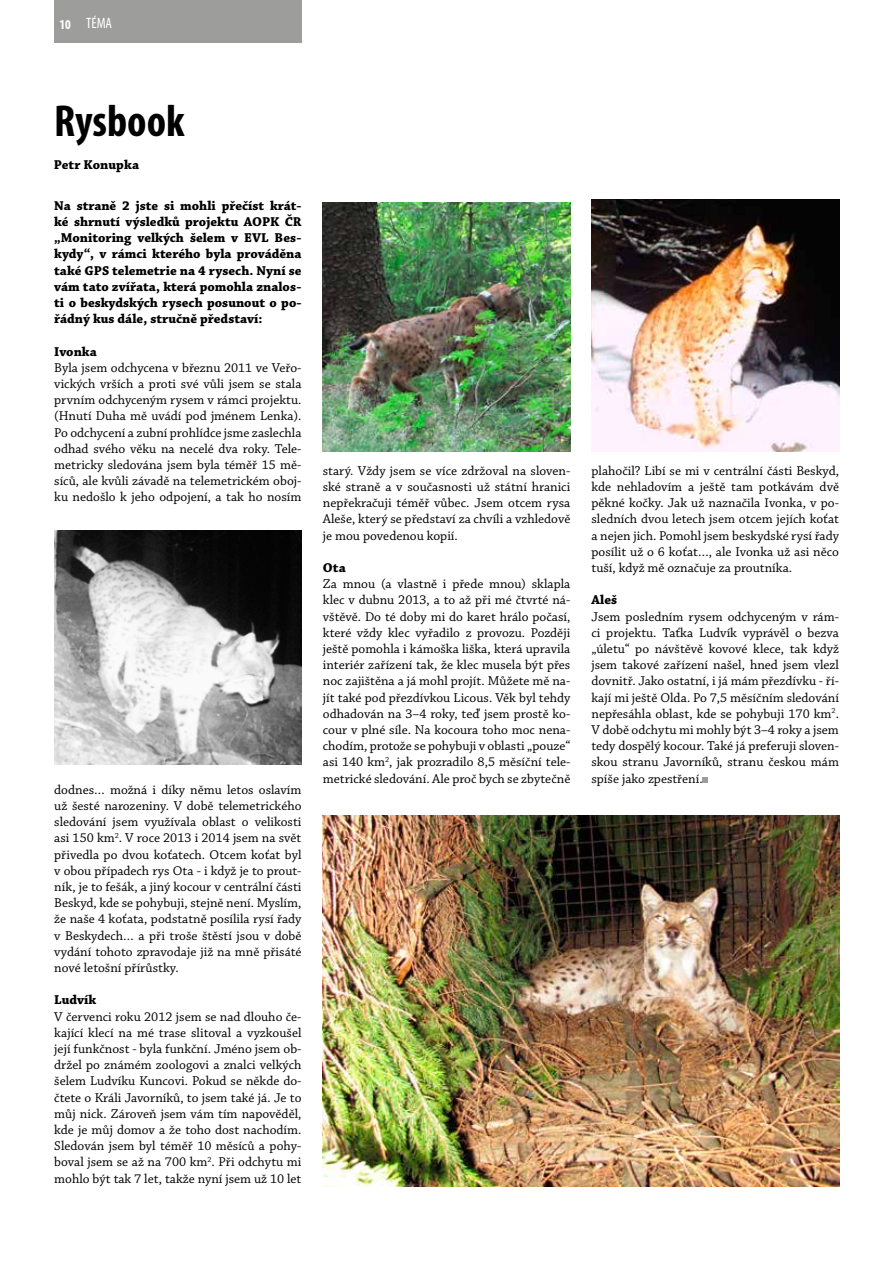
<style>
.page{position:relative;width:893px;height:1263px;background:#fff}
.page>*{position:absolute;margin:0;border:0;box-sizing:border-box;transform-origin:0 0}
.t1{font:700 condensed 45px "Myriad Pro";color:#000}
.t2{font:condensed 15px "Myriad Pro";color:#fff}
.t3{font:13.5px/16.2px "Chaparral Pro";color:#000;text-align:justify}
.t4{font:700 13.5px/16.2px "Chaparral Pro";color:#000;text-align:justify}
.t5{font:700 condensed 13.5px "Myriad Pro";color:#fff}
</style>
<div class="page">
<div style="left:54px;top:0;width:247px;height:42px;background:#9d9d9c"></div>
<svg style="left:703px;top:777px;width:5px;height:5px"></svg>
<img style="left:54px;top:530px;width:247px;height:235px">
<img style="left:323px;top:202px;width:247px;height:250px">
<img style="left:592px;top:200px;width:247px;height:252px">
<img style="left:323px;top:815px;width:516px;height:371px">
<p class="t5" style="left:60px;top:16px;width:13px">10</p>
<p class="t2" style="left:86px;top:14px;width:28px">TÉMA</p>
<h1 class="t1" style="left:54px;top:93px;width:132px">Rysbook</h1>
<p class="t4" style="left:54px;top:157px;width:87px">Petr Konupka</p>
<p class="t4" style="left:54px;top:198px;width:249px">Na straně 2 jste si mohli přečíst krát&shy;ké shrnutí výsledků projektu AOPK ČR „Monitoring velkých šelem v EVL Bes&shy;kydy“, v rámci kterého byla prováděna také GPS telemetrie na 4 rysech. Nyní se vám tato zvířata, která pomohla znalos&shy;ti o beskydských rysech posunout o po&shy;řádný kus dále, stručně představí:</p>
<p class="t4" style="left:54px;top:344px;width:44px">Ivonka</p>
<p class="t3" style="left:54px;top:360px;width:249px">Byla jsem odchycena v březnu 2011 ve Veřo&shy;vických vrších a proti své vůli jsem se stala prvním odchyceným rysem v rámci projektu. (Hnutí Duha mě uvádí pod jménem Lenka).<br>Po odchycení a zubní prohlídce jsme zaslechla odhad svého věku na necelé dva roky. Tele&shy;metricky sledována jsem byla téměř 15 mě&shy;síců, ale kvůli závadě na telemetrickém oboj&shy;ku nedošlo k jeho odpojení, a tak ho nosím</p>
<p class="t3" style="left:54px;top:782px;width:249px">dodnes… možná i díky němu letos oslavím už šesté narozeniny. V době telemetrického sledování jsem využívala oblast o velikosti asi 150 km<sup>2</sup>. V roce 2013 i 2014 jsem na svět přivedla po dvou koťatech. Otcem koťat byl v obou případech rys Ota - i když je to prout&shy;ník, je to fešák, a jiný kocour v centrální části Beskyd, kde se pohybuji, stejně není. Myslím, že naše 4 koťata, podstatně posílila rysí řady v Beskydech… a při troše štěstí jsou v době vydání tohoto zpravodaje již na mně přisáté nové letošní přírůstky.</p>
<p class="t4" style="left:54px;top:992px;width:44px">Ludvík</p>
<p class="t3" style="left:54px;top:1009px;width:249px">V červenci roku 2012 jsem se nad dlouho če&shy;kající klecí na mé trase slitoval a vyzkoušel její funkčnost - byla funkční. Jméno jsem ob&shy;držel po známém zoologovi a znalci velkých šelem Ludvíku Kuncovi. Pokud se někde do&shy;čtete o Králi Javorníků, to jsem také já. Je to můj nick. Zároveň jsem vám tím napověděl, kde je můj domov a že toho dost nachodím.<br>Sledován jsem byl téměř 10 měsíců a pohy&shy;boval jsem se až na 700 km<sup>2</sup>. Při odchytu mi mohlo být tak 7 let, takže nyní jsem už 10 let</p>
<p class="t3" style="left:323px;top:463px;width:249px">starý. Vždy jsem se více zdržoval na sloven&shy;ské straně a v současnosti už státní hranici nepřekračuji téměř vůbec. Jsem otcem rysa Aleše, který se představí za chvíli a vzhledově je mou povedenou kopií.</p>
<p class="t4" style="left:323px;top:560px;width:24px">Ota</p>
<p class="t3" style="left:323px;top:576px;width:249px">Za mnou (a vlastně i přede mnou) sklapla klec v dubnu 2013, a to až při mé čtvrté ná&shy;vštěvě. Do té doby mi do karet hrálo počasí, které vždy klec vyřadilo z provozu. Později ještě pomohla i kámoška liška, která upravila interiér zařízení tak, že klec musela být přes noc zajištěna a já mohl projít. Můžete mě na&shy;jít také pod přezdívkou Licous. Věk byl tehdy odhadován na 3–4 roky, teď jsem prostě ko&shy;cour v plné síle. Na kocoura toho moc nena&shy;chodím, protože se pohybuji v oblasti „pouze“ asi 140 km<sup>2</sup>, jak prozradilo 8,5 měsíční tele&shy;metrické sledování. Ale proč bych se zbytečně</p>
<p class="t3" style="left:591px;top:463px;width:249px">plahočil? Libí se mi v centrální části Beskyd, kde nehladovím a ještě tam potkávám dvě pěkné kočky. Jak už naznačila Ivonka, v po&shy;sledních dvou letech jsem otcem jejích koťat a nejen jich. Pomohl jsem beskydské rysí řady posílit už o 6 koťat…, ale Ivonka už asi něco tuší, když mě označuje za proutníka.</p>
<p class="t4" style="left:591px;top:592px;width:27px">Aleš</p>
<p class="t3" style="left:591px;top:609px;width:249px">Jsem posledním rysem odchyceným v rám&shy;ci projektu. Taťka Ludvík vyprávěl o bezva „úletu“ po návštěvě kovové klece, tak když jsem takové zařízení našel, hned jsem vlezl dovnitř. Jako ostatní, i já mám přezdívku - ří&shy;kají mi ještě Olda. Po 7,5 měsíčním sledování nepřesáhla oblast, kde se pohybuji 170 km<sup>2</sup>.<br>V době odchytu mi mohly být 3–4 roky a jsem tedy dospělý kocour. Také já preferuji sloven&shy;skou stranu Javorníků, stranu českou mám spíše jako zpestření.</p>
</div>
